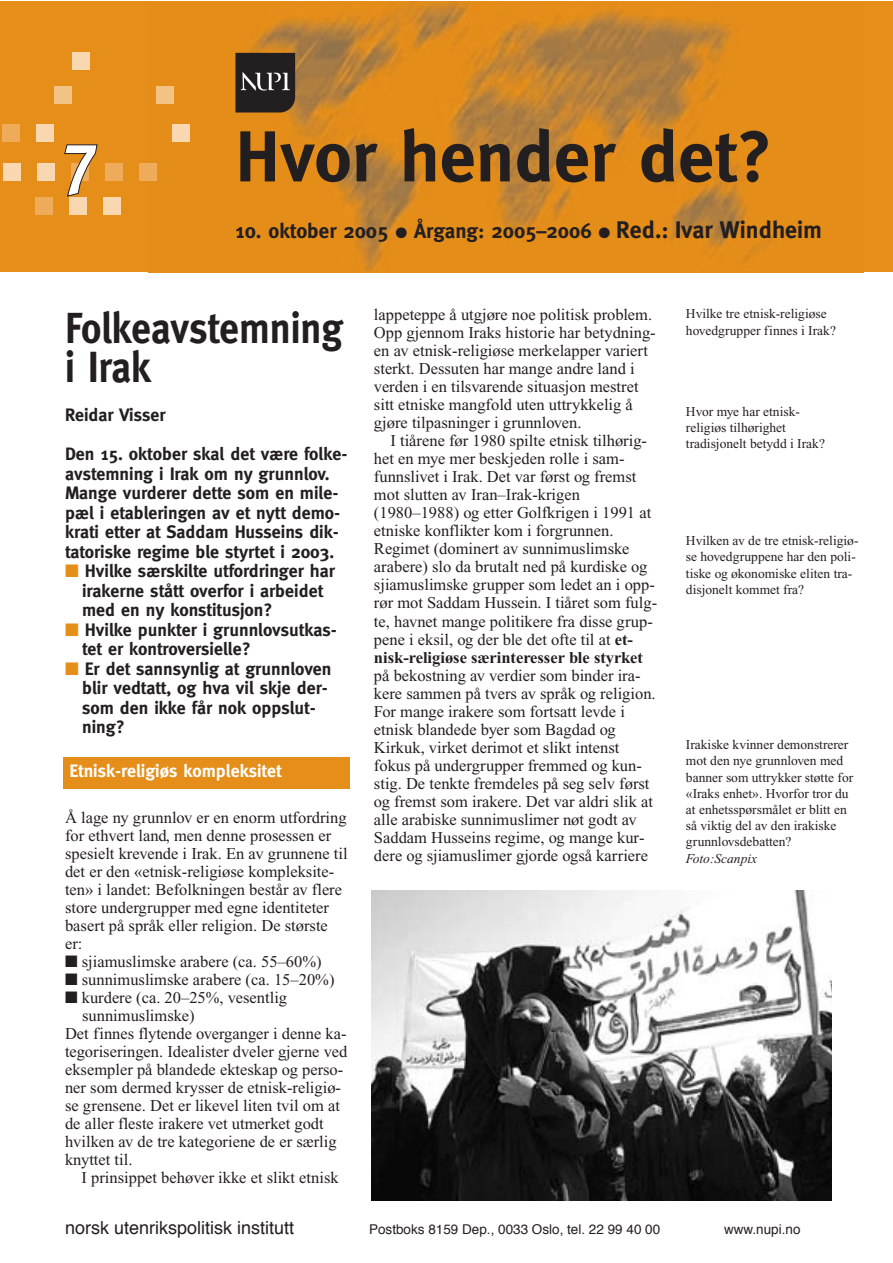
<style>
.page{position:relative;width:893px;height:1263px;background:#fff}
.page>*{position:absolute;margin:0;border:0;box-sizing:border-box;transform-origin:0 0}
.t1{font:700 72px "Meta";color:#231f20}
.t2{font:700 72px "Meta";color:#fff}
.t3{font:700 43.5px/39px "Meta";color:#231f20;scale:.9 1}
.t4{font:700 21px "Meta";color:#231f20}
.t5{font:700 18px/19.5px "Meta";color:#231f20}
.t6{font:18px "Helvetica";color:#231f20}
.t7{font:700 18px "Meta";color:#fff}
.t8{font:16.5px/18px "Times";color:#231f20}
.t9{font:13.5px/16.2px "Times";color:#231f20}
.t10{font:13.5px "Helvetica";color:#231f20}
.t11{font:italic 13.5px "Times";color:#231f20}
.s1{font-size:24px}
.s2{color:#e58e19}
.s3{font-weight:700}
</style>
<div class="page">
<div style="left:0;top:1px;width:893px;height:271px;background:#e58e19"></div>
<img style="left:148px;top:2px;width:627px;height:270px">
<svg style="left:235px;top:53px;width:60px;height:60px"></svg>
<div style="left:104px;top:197px;width:17px;height:17px;background:#f8d7b1"></div>
<div style="left:70px;top:197px;width:17px;height:17px;background:#f8d7b1"></div>
<div style="left:36px;top:197px;width:17px;height:17px;background:#eeac5b"></div>
<div style="left:3px;top:164px;width:17px;height:17px;background:#f8d7b1"></div>
<div style="left:37px;top:164px;width:17px;height:17px;background:#f8d7b1"></div>
<div style="left:71px;top:164px;width:17px;height:17px;background:#eeac5b"></div>
<div style="left:105px;top:164px;width:17px;height:17px;background:#eeac5b"></div>
<div style="left:139px;top:164px;width:17px;height:17px;background:#eeac5b"></div>
<div style="left:3px;top:124px;width:17px;height:17px;background:#eeac5b"></div>
<div style="left:37px;top:124px;width:17px;height:17px;background:#f8d7b1"></div>
<div style="left:173px;top:124px;width:17px;height:17px;background:#f8d7b1"></div>
<div style="left:54px;top:86px;width:17px;height:17px;background:#f3c285"></div>
<div style="left:156px;top:86px;width:17px;height:17px;background:#f3c285"></div>
<div style="left:72px;top:52px;width:17px;height:17px;background:#f8d7b1"></div>
<div style="left:64px;top:757px;width:286px;height:32px;background:#e58e19"></div>
<img style="left:372px;top:890px;width:459px;height:310px">
<h1 class="t2" style="left:61px;top:130px;width:40px">7</h1>
<h1 class="t1" style="left:235px;top:130px;width:538px">Hvor hender det?</h1>
<p class="t4" style="left:235px;top:223px;width:588px">10. oktober 2005 ● Årgang: 2005–2006 ● <span class="s1">Red.: Ivar Windheim</span></p>
<h2 class="t3" style="left:65px;top:313px;width:310px">Folkeavstemning i Irak</h2>
<p class="t5" style="left:65px;top:397px;width:284px;line-height:39px">Reidar Visser<br>Den 15. oktober skal det være folke-</p>
<p class="t5" style="left:65px;top:466px;width:277px">avstemning i Irak om ny grunnlov.<br>Mange vurderer dette som en mile&shy;pæl i etableringen av et nytt demo&shy;krati etter at Saddam Husseins dik&shy;tatoriske regime ble styrtet i 2003.</p>
<p class="t5" style="left:82px;top:563px;width:254px;text-indent:-17px"><span class="s2">■</span> Hvilke særskilte utfordringer har irakerne stått overfor i arbeidet med en ny konstitusjon?</p>
<p class="t5" style="left:82px;top:622px;width:256px;text-indent:-17px"><span class="s2">■</span> Hvilke punkter i grunnlovsutkas&shy;tet er kontroversielle?</p>
<p class="t5" style="left:82px;top:661px;width:251px;text-indent:-17px"><span class="s2">■</span> Er det sannsynlig at grunnloven blir vedtatt, og hva vil skje der&shy;som den ikke får nok oppslut&shy;ning?</p>
<p class="t7" style="left:70px;top:764px;width:213px">Etnisk-religiøs kompleksitet</p>
<p class="t8" style="left:65px;top:810px;width:284px">Å lage ny grunnlov er en enorm utfordring for ethvert land, men denne prosessen er spesielt krevende i Irak. En av grunnene til det er den «etnisk-religiøse kompleksite&shy;ten» i landet: Befolkningen består av flere store undergrupper med egne identiteter basert på språk eller religion. De største er:</p>
<p class="t8" style="left:65px;top:954px;width:258px">■ sjiamuslimske arabere (ca. 55–60%)</p>
<p class="t8" style="left:65px;top:972px;width:271px">■ sunnimuslimske arabere (ca. 15–20%)</p>
<p class="t8" style="left:65px;top:990px;width:224px">■ kurdere (ca. 20–25%, vesentlig</p>
<p class="t8" style="left:82px;top:1008px;width:114px">sunnimuslimske)</p>
<p class="t8" style="left:65px;top:1026px;width:283px">Det finnes flytende overganger i denne ka-</p>
<p class="t8" style="left:65px;top:1044px;width:284px">tegoriseringen. Idealister dveler gjerne ved</p>
<p class="t8" style="left:65px;top:1062px;width:280px">eksempler på blandede ekteskap og perso-</p>
<p class="t8" style="left:65px;top:1080px;width:277px">ner som dermed krysser de etnisk-religiø-</p>
<p class="t8" style="left:65px;top:1098px;width:276px">se grensene. Det er likevel liten tvil om at</p>
<p class="t8" style="left:65px;top:1116px;width:260px">de aller fleste irakere vet utmerket godt</p>
<p class="t8" style="left:65px;top:1134px;width:273px">hvilken av de tre kategoriene de er særlig</p>
<p class="t8" style="left:65px;top:1152px;width:69px">knyttet til.</p>
<p class="t8" style="left:82px;top:1170px;width:259px">I prinsippet behøver ikke et slikt etnisk</p>
<p class="t8" style="left:374px;top:307px;width:283px">lappeteppe å utgjøre noe politisk problem.<br>Opp gjennom Iraks historie har betydning&shy;en av etnisk-religiøse merkelapper variert sterkt. Dessuten har mange andre land i verden i en tilsvarende situasjon mestret sitt etniske mangfold uten uttrykkelig å gjøre tilpasninger i grunnloven.</p>
<p class="t8" style="left:374px;top:433px;width:285px;text-indent:16px">I tiårene før 1980 spilte etnisk tilhørig&shy;het en mye mer beskjeden rolle i sam&shy;funnslivet i Irak. Det var først og fremst mot slutten av Iran–Irak-krigen (1980–1988) og etter Golfkrigen i 1991 at etniske konflikter kom i forgrunnen.<br>Regimet (dominert av sunnimuslimske arabere) slo da brutalt ned på kurdiske og sjiamuslimske grupper som ledet an i opp&shy;rør mot Saddam Hussein. I tiåret som fulg&shy;te, havnet mange politikere fra disse grup&shy;pene i eksil, og der ble det ofte til at <span class="s3">et&shy;nisk-religiøse særinteresser ble styrket</span></p>
<p class="t8" style="left:374px;top:667px;width:283px">på bekostning av verdier som binder ira&shy;kere sammen på tvers av språk og religion.<br>For mange irakere som fortsatt levde i etnisk blandede byer som Bagdad og Kirkuk, virket derimot et slikt intenst fokus på undergrupper fremmed og kun&shy;stig. De tenkte fremdeles på seg selv først og fremst som irakere. Det var aldri slik at alle arabiske sunnimuslimer nøt godt av Saddam Husseins regime, og mange kur&shy;dere og sjiamuslimer gjorde også karriere</p>
<p class="t9" style="left:686px;top:307px;width:152px">Hvilke tre etnisk-religiøse hovedgrupper finnes i Irak?</p>
<p class="t9" style="left:686px;top:404px;width:141px">Hvor mye har etnisk&shy;religiøs tilhørighet tradisjonelt betydd i Irak?</p>
<p class="t9" style="left:686px;top:534px;width:174px">Hvilken av de tre etnisk-religiø&shy;se hovedgruppene har den poli&shy;tiske og økonomiske eliten tra&shy;disjonelt kommet fra?</p>
<p class="t9" style="left:686px;top:738px;width:169px">Irakiske kvinner demonstrerer mot den nye grunnloven med banner som uttrykker støtte for «Iraks enhet». Hvorfor tror du at enhetsspørsmålet er blitt en så viktig del av den irakiske grunnlovsdebatten?</p>
<p class="t11" style="left:686px;top:853px;width:73px">Foto:Scanpix</p>
<p class="t6" style="left:65px;top:1220px;width:231px">norsk utenrikspolitisk institutt</p>
<p class="t10" style="left:369px;top:1224px;width:293px">Postboks 8159 Dep., 0033 Oslo, tel. 22 99 40 00</p>
<p class="t10" style="left:724px;top:1224px;width:78px">www.nupi.no</p>
</div>
